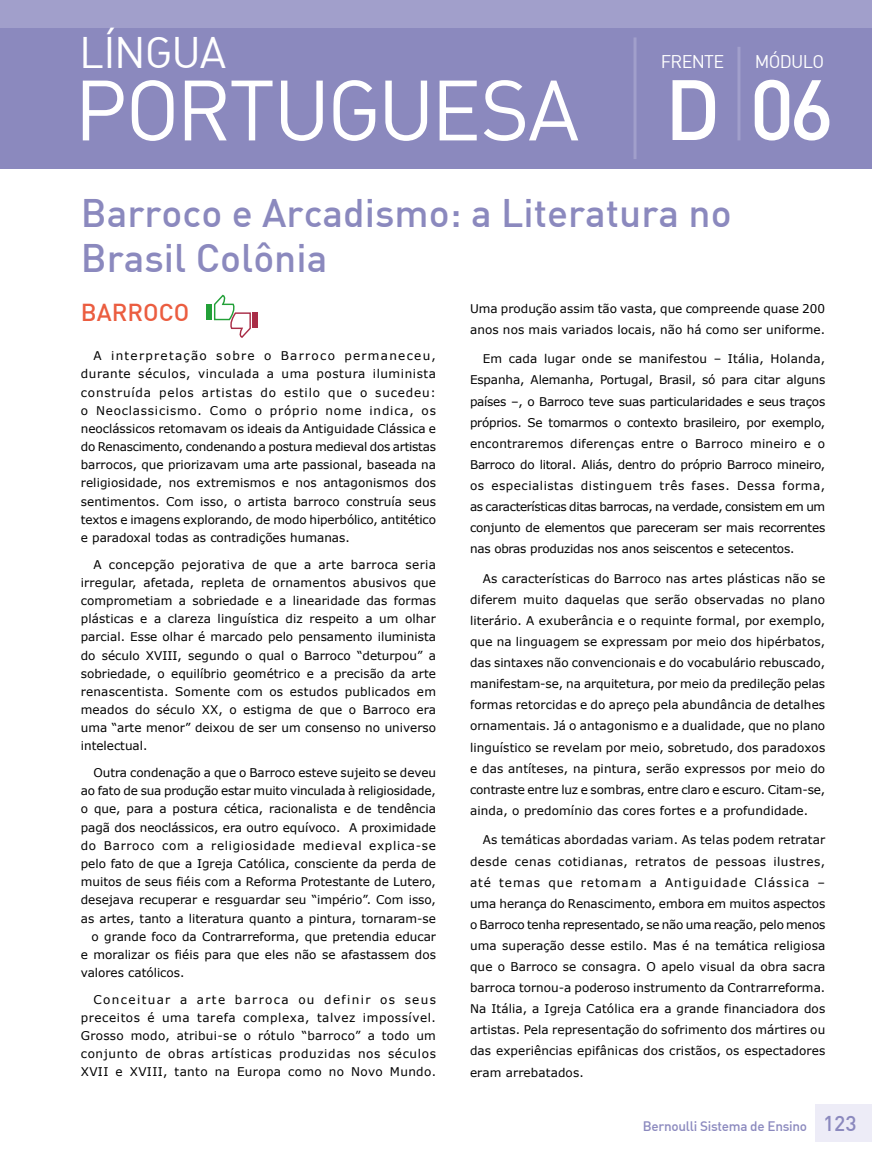
<style>
.page{position:relative;width:872px;height:1170px;background:#fff}
.page>*{position:absolute;margin:0;border:0;box-sizing:border-box;transform-origin:0 0}
.t1{font:84px "DIN Alternate";letter-spacing:-.025em;color:#fff}
.t2{font:500 84px "DIN";color:#fff}
.t3{font:43.2px "DIN Alternate";letter-spacing:-.025em;color:#fff}
.t4{font:500 39px/45px "DIN";color:#8b89be}
.t5{font:500 24px "DIN";color:#eb5d40}
.t6{font:18px "DIN Alternate";letter-spacing:-.04em;color:#fff}
.t7{font:500 13.5px "DIN Alternate";letter-spacing:-.02em;color:#8b89be}
.t8{font:12px/21.1px "Verdana";color:#000;text-align:justify}
.t9{font:12px "Verdana";letter-spacing:.055em;color:#000}
.s1{font-family:"DIN";font-size:21px}
</style>
<div class="page">
<div style="left:815px;top:1104px;width:57px;height:37px;background:#edecf7"></div>
<div style="left:0;top:28px;width:872px;height:140px;background:#8b89be"></div>
<div style="left:0;top:0;width:872px;height:28px;background:#a19fcb"></div>
<div style="left:206px;top:305px;width:6px;height:15px;background:#22a038"></div>
<svg style="left:214px;top:295px;width:37px;height:43px"></svg>
<div style="left:252px;top:312px;width:6px;height:16px;background:#a92d47"></div>
<hr style="left:633px;top:37px;width:3px;height:122px;background:#a19fcb">
<hr style="left:737px;top:47px;width:3px;height:93px;background:#a19fcb">
<h2 class="t3" style="left:79px;top:26px;width:149px">LÍNGUA</h2>
<h1 class="t1" style="left:74px;top:58px;width:506px">PORTUGUESA</h1>
<h3 class="t6" style="left:755px;top:50px;width:71px">MÓDULO</h3>
<h1 class="t2" style="left:664px;top:56px;width:171px">D 06</h1>
<h3 class="t6" style="left:661px;top:50px;width:65px">FRENTE</h3>
<h3 class="t4" style="left:81px;top:189px;width:652px">Barroco e Arcadismo: a Literatura no<br>Brasil Colônia</h3>
<h3 class="t5" style="left:81px;top:296px;width:110px">BARROCO</h3>
<p class="t8" style="left:81px;top:346px;width:357px;line-height:18.1px;text-indent:13px">A interpretação sobre o Barroco permaneceu, durante séculos, vinculada a uma postura iluminista construída pelos artistas do estilo que o sucedeu: o Neoclassicismo. Como o próprio nome indica, os neoclássicos retomavam os ideais da Antiguidade Clássica e do Renascimento, condenando a postura medieval dos artistas barrocos, que priorizavam uma arte passional, baseada na religiosidade, nos extremismos e nos antagonismos dos sentimentos. Com isso, o artista barroco construía seus textos e imagens explorando, de modo hiperbólico, antitético e paradoxal todas as contradições humanas.</p>
<p class="t8" style="left:81px;top:555px;width:357px;line-height:18.1px;text-indent:13px">A concepção pejorativa de que a arte barroca seria irregular, afetada, repleta de ornamentos abusivos que comprometiam a sobriedade e a linearidade das formas plásticas e a clareza linguística diz respeito a um olhar parcial. Esse olhar é marcado pelo pensamento iluminista do século XVIII, segundo o qual o Barroco “deturpou” a sobriedade, o equilíbrio geométrico e a precisão da arte renascentista. Somente com os estudos publicados em meados do século XX, o estigma de que o Barroco era uma “arte menor” deixou de ser um consenso no universo intelectual.</p>
<p class="t8" style="left:94px;top:762px;width:344px">Outra condenação a que o Barroco esteve sujeito se deveu</p>
<p class="t8" style="left:81px;top:780px;width:356px">ao fato de sua produção estar muito vinculada à religiosidade,</p>
<p class="t8" style="left:81px;top:798px;width:357px">o que, para a postura cética, racionalista e de tendência</p>
<p class="t8" style="left:81px;top:816px;width:357px">pagã dos neoclássicos, era outro equívoco. A proximidade</p>
<p class="t9" style="left:81px;top:837px;width:357px">do Barroco com a religiosidade medieval explica-se</p>
<p class="t8" style="left:81px;top:852px;width:357px">pelo fato de que a Igreja Católica, consciente da perda de</p>
<p class="t8" style="left:81px;top:871px;width:357px">muitos de seus fiéis com a Reforma Protestante de Lutero,</p>
<p class="t8" style="left:81px;top:889px;width:357px">desejava recuperar e resguardar seu “império”. Com isso,</p>
<p class="t8" style="left:81px;top:907px;width:357px">as artes, tanto a literatura quanto a pintura, tornaram-se</p>
<p class="t8" style="left:92px;top:925px;width:346px">o grande foco da Contrarreforma, que pretendia educar</p>
<p class="t8" style="left:81px;top:943px;width:357px">e moralizar os fiéis para que eles não se afastassem dos</p>
<p class="t8" style="left:81px;top:961px;width:105px">valores católicos.</p>
<p class="t8" style="left:81px;top:990px;width:357px;line-height:18.1px;text-indent:13px">Conceituar a arte barroca ou definir os seus preceitos é uma tarefa complexa, talvez impossível.<br>Grosso modo, atribui-se o rótulo “barroco” a todo um conjunto de obras artísticas produzidas nos séculos XVII e XVIII, tanto na Europa como no Novo Mundo.</p>
<p class="t8" style="left:470px;top:297px;width:357px">Uma produção assim tão vasta, que compreende quase 200 anos nos mais variados locais, não há como ser uniforme.</p>
<p class="t8" style="left:470px;top:348px;width:357px;text-indent:13px">Em cada lugar onde se manifestou – Itália, Holanda, Espanha, Alemanha, Portugal, Brasil, só para citar alguns países –, o Barroco teve suas particularidades e seus traços próprios. Se tomarmos o contexto brasileiro, por exemplo, encontraremos diferenças entre o Barroco mineiro e o Barroco do litoral. Aliás, dentro do próprio Barroco mineiro, os especialistas distinguem três fases. Dessa forma, as características ditas barrocas, na verdade, consistem em um conjunto de elementos que pareceram ser mais recorrentes nas obras produzidas nos anos seiscentos e setecentos.</p>
<p class="t8" style="left:470px;top:567px;width:357px;text-indent:13px">As características do Barroco nas artes plásticas não se diferem muito daquelas que serão observadas no plano literário. A exuberância e o requinte formal, por exemplo, que na linguagem se expressam por meio dos hipérbatos, das sintaxes não convencionais e do vocabulário rebuscado, manifestam-se, na arquitetura, por meio da predileção pelas formas retorcidas e do apreço pela abundância de detalhes ornamentais. Já o antagonismo e a dualidade, que no plano linguístico se revelam por meio, sobretudo, dos paradoxos e das antíteses, na pintura, serão expressos por meio do contraste entre luz e sombras, entre claro e escuro. Citam-se, ainda, o predomínio das cores fortes e a profundidade.</p>
<p class="t8" style="left:470px;top:829px;width:357px;text-indent:13px">As temáticas abordadas variam. As telas podem retratar desde cenas cotidianas, retratos de pessoas ilustres, até temas que retomam a Antiguidade Clássica – uma herança do Renascimento, embora em muitos aspectos o Barroco tenha representado, se não uma reação, pelo menos uma superação desse estilo. Mas é na temática religiosa que o Barroco se consagra. O apelo visual da obra sacra barroca tornou-a poderoso instrumento da Contrarreforma.<br>Na Itália, a Igreja Católica era a grande financiadora dos artistas. Pela representação do sofrimento dos mártires ou das experiências epifânicas dos cristãos, os espectadores eram arrebatados.</p>
<p class="t7" style="left:643px;top:1117px;width:215px">Bernoulli Sistema de Ensino <span class="s1">123</span></p>
</div>
